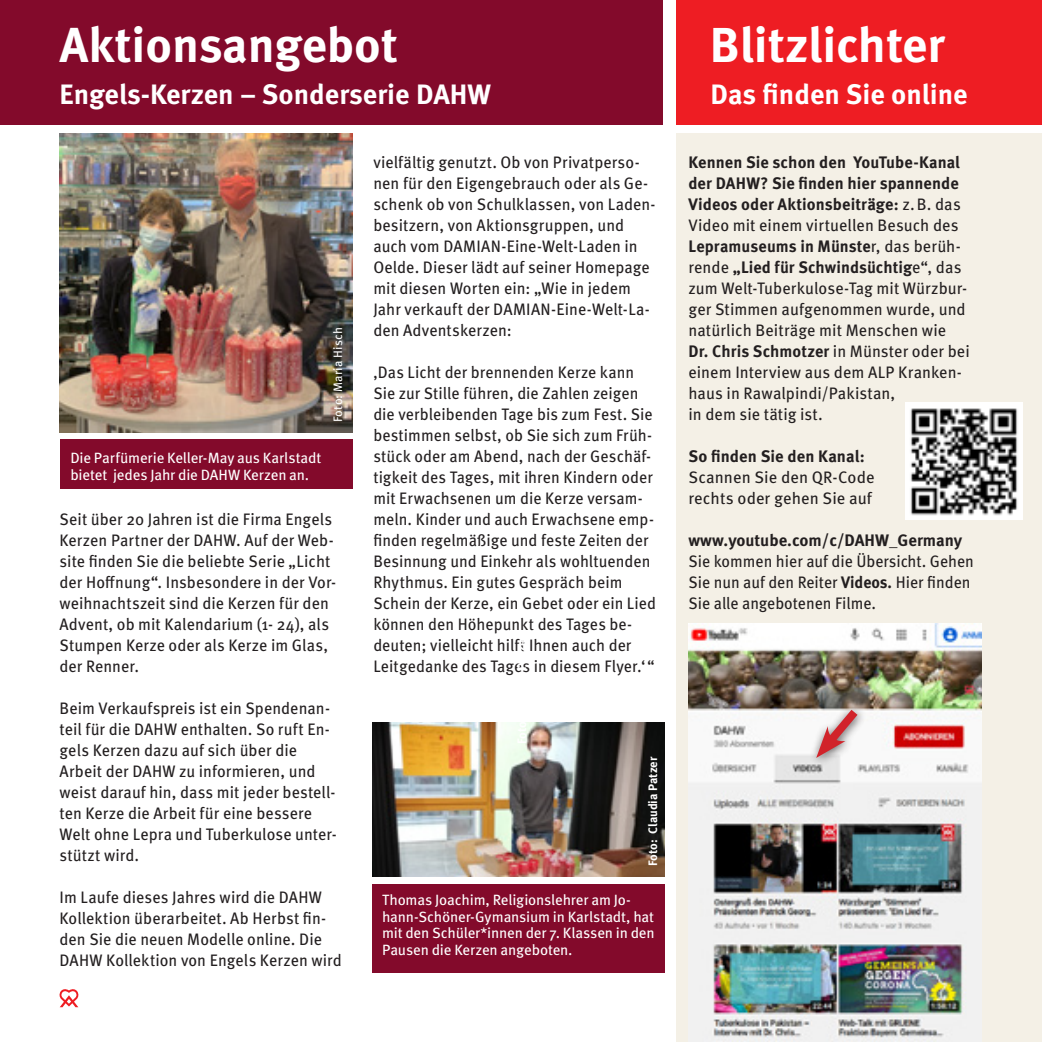
<style>
.page{position:relative;width:1042px;height:1042px;background:#fff}
.page>*{position:absolute;margin:0;border:0;box-sizing:border-box;transform-origin:0 0}
.t1{font:700 49px "Meta OT";color:#fff}
.t2{font:700 28px "Meta OT";color:#fff}
.t3{font:16.62px/21px "Meta OT";letter-spacing:.005em;color:#231f20;scale:.96 1}
.t4{font:16.62px/21px "Meta OT";letter-spacing:.005em;color:#231f20;scale:.95 1}
.t5{font:16.62px/21px "Meta OT";letter-spacing:.005em;color:#231f20}
.t6{font:700 16.62px "Meta OT";color:#231f20}
.Fotounterschrift{font:14.88px/16.8px "Meta OT";letter-spacing:-.01em;color:#fff}
.t7{font:700 12.25px "Meta OT";color:#fff}
.Fotonachweiß{font:12.25px "Meta OT";letter-spacing:.015em;color:#fff}
.s1{font-weight:700}
</style>
<div class="page">
<svg style="left:59px;top:989px;width:20px;height:18px"></svg>
<div style="left:676px;top:134px;width:366px;height:908px;background:#f4f0e6"></div>
<div style="left:351px;top:0;width:14px;height:126px;background:#830a2b"></div>
<div style="left:0;top:0;width:662px;height:124px;background:#830a2b"></div>
<div style="left:676px;top:0;width:366px;height:124px;background:#ee1d23"></div>
<img style="left:372px;top:723px;width:293px;height:153px">
<div style="left:372px;top:884px;width:293px;height:88px;background:#830a2b"></div>
<img style="left:60px;top:134px;width:292px;height:298px">
<div style="left:60px;top:440px;width:293px;height:49px;background:#830a2b"></div>
<img style="left:905px;top:403px;width:117px;height:117px">
<img style="left:688px;top:623px;width:293px;height:419px">
<div style="left:808px;top:702px;width:59px;height:65px;background:#231f20;opacity:.75"></div>
<svg style="left:816px;top:701px;width:49px;height:57px"></svg>
<p class="t1" style="left:60px;top:14px;width:340px">Aktionsangebot</p>
<p class="t2" style="left:60px;top:76px;width:433px">Engels-Kerzen – Sonderserie DAHW</p>
<p class="Fotonachweiß" style="left:330px;top:422px;width:96px;rotate:-90deg">Foto: Maria Hisch</p>
<p class="Fotounterschrift" style="left:70px;top:450px;width:252px">Die Parfümerie Keller-May aus Karlstadt bietet jedes Jahr die DAHW Kerzen an.</p>
<p class="t3" style="left:60px;top:509px;width:290px">Seit über 20 Jahren ist die Firma Engels Kerzen Partner der DAHW. Auf der Web&shy;site finden Sie die beliebte Serie „Licht der Hoffnung“. Insbesondere in der Vor&shy;weihnachtszeit sind die Kerzen für den Advent, ob mit Kalendarium (1- 24), als Stumpen Kerze oder als Kerze im Glas, der Renner.</p>
<p class="t3" style="left:60px;top:698px;width:290px">Beim Verkaufspreis ist ein Spendenan&shy;teil für die DAHW enthalten. So ruft En&shy;gels Kerzen dazu auf sich über die Arbeit der DAHW zu informieren, und weist darauf hin, dass mit jeder bestell&shy;ten Kerze die Arbeit für eine bessere Welt ohne Lepra und Tuberkulose unter&shy;stützt wird.</p>
<p class="t3" style="left:60px;top:887px;width:296px">Im Laufe dieses Jahres wird die DAHW Kollektion überarbeitet. Ab Herbst fin&shy;den Sie die neuen Modelle online. Die DAHW Kollektion von Engels Kerzen wird</p>
<p class="t3" style="left:373px;top:152px;width:295px">vielfältig genutzt. Ob von Privatperso&shy;nen für den Eigengebrauch oder als Ge&shy;schenk ob von Schulklassen, von Laden-</p>
<p class="t3" style="left:373px;top:215px;width:290px">besitzern, von Aktionsgruppen, und auch vom DAMIAN-Eine-Welt-Laden in Oelde. Dieser lädt auf seiner Homepage mit diesen Worten ein: „Wie in jedem Jahr verkauft der DAMIAN-Eine-Welt-La&shy;den Adventskerzen:</p>
<p class="t4" style="left:373px;top:362px;width:299px">‚Das Licht der brennenden Kerze kann Sie zur Stille führen, die Zahlen zeigen die verbleibenden Tage bis zum Fest. Sie bestimmen selbst, ob Sie sich zum Früh&shy;stück oder am Abend, nach der Geschäf&shy;tigkeit des Tages, mit ihren Kindern oder mit Erwachsenen um die Kerze versam&shy;meln. Kinder und auch Erwachsene emp&shy;finden regelmäßige und feste Zeiten der Besinnung und Einkehr als wohltuenden Rhythmus. Ein gutes Gespräch beim Schein der Kerze, ein Gebet oder ein Lied können den Höhepunkt des Tages be&shy;deuten; vielleicht hilft Ihnen auch der Leitgedanke des Tages in diesem Flyer.‘ “</p>
<p class="t7" style="left:645px;top:866px;width:110px;rotate:-90deg">Foto: Claudia Patzer</p>
<p class="Fotounterschrift" style="left:382px;top:892px;width:274px">Thomas Joachim, Religionslehrer am Jo&shy;hann-Schöner-Gymansium in Karlstadt, hat mit den Schüler*innen der 7. Klassen in den Pausen die Kerzen angeboten.</p>
<p class="t1" style="left:710px;top:14px;width:237px">Blitzlichter</p>
<p class="t2" style="left:710px;top:76px;width:259px">Das finden Sie online</p>
<p class="t5" style="left:688px;top:152px;width:283px"><span class="s1">Kennen Sie schon den YouTube-Kanal der DAHW? Sie finden hier spannende Videos oder Aktionsbeiträge:</span> z.B. das Video mit einem virtuellen Besuch des <span class="s1">Lepramuseums in Münste</span>r, das berüh&shy;rende <span class="s1">„Lied für Schwindsüchtig</span>e“, das zum Welt-Tuberkulose-Tag mit Würzbur&shy;ger Stimmen aufgenommen wurde, und natürlich Beiträge mit Menschen wie <span class="s1">Dr. Chris Schmotzer</span> in Münster oder bei einem Interview aus dem ALP Kranken&shy;haus in Rawalpindi/Pakistan,<br>in dem sie tätig ist.</p>
<p class="t5" style="left:688px;top:446px;width:188px"><span class="s1">So finden Sie den Kanal:<br></span>Scannen Sie den QR-Code rechts oder gehen Sie auf</p>
<p class="t6" style="left:688px;top:530px;width:275px">www.youtube.com/c/DAHW_Germany</p>
<p class="t4" style="left:688px;top:551px;width:302px">Sie kommen hier auf die Übersicht. Gehen<br>Sie nun auf den Reiter <span class="s1">Videos.</span> Hier finden<br>Sie alle angebotenen Filme.</p>
</div>
